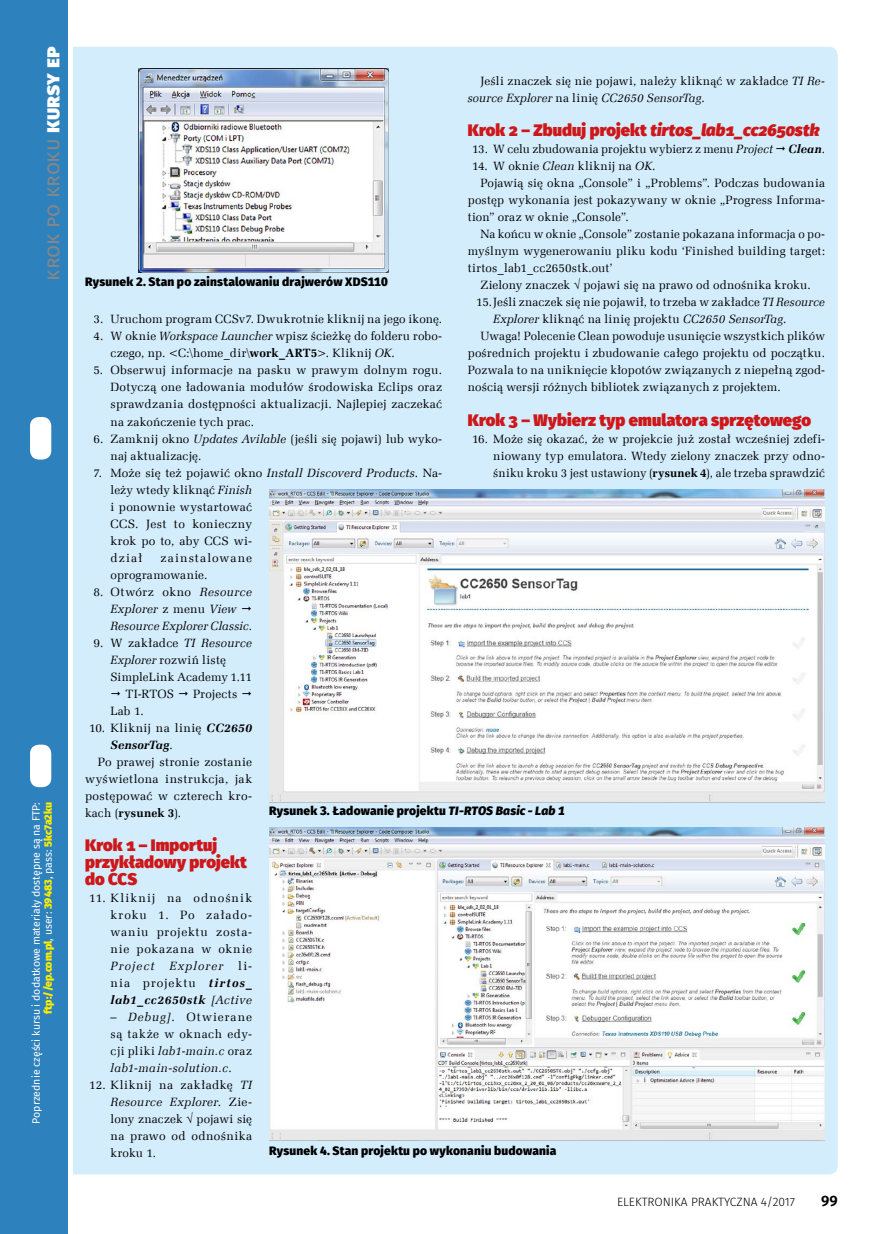
<style>
.page{position:relative;width:893px;height:1234px;background:#fff}
.page>*{position:absolute;margin:0;border:0;box-sizing:border-box;transform-origin:0 0}
.t1{font:21px "Fira Sans";color:#878787}
.t2{font:900 16.5px/17px "Fira Sans";letter-spacing:.005em;color:#cd171a}
.t3{font:italic 900 16.5px "Fira Sans";color:#cd171a}
.t4{font:600 15px "Fira Sans";color:#000}
.t5{font:12px/17px "Zapf Ellipt EU";letter-spacing:.015em;color:#000;text-align:justify}
.t6{font:800 12px "Fira Sans";letter-spacing:.015em;color:#000}
.t7{font:italic 12px/17px "Zapf Ellipt EU";letter-spacing:.015em;color:#000}
.t8{font:italic 700 12px/17px "Zapf Ellipt EU";letter-spacing:.025em;color:#000;text-align:justify}
.t9{font:12px/17px "Zapf Ellipt EU";letter-spacing:.045em;color:#000}
.t10{font:300 12px "Fira Sans";color:#000}
.t11{font:12px "Zapf Ellipt EU";letter-spacing:.035em;color:#000}
.t12{font:12px "Zapf Ellipt EU";letter-spacing:.04em;color:#000}
.t13{font:700 12px "Zapf Ellipt EU";letter-spacing:.015em;color:#000}
.t14{font:italic 12px "Zapf Ellipt EU";letter-spacing:.085em;color:#000}
.t15{font:italic 12px "Zapf Ellipt EU";letter-spacing:.1em;color:#000}
.t16{font:10.5px/12px "Fira Sans";color:#fff;text-align:right}
.s1{font-weight:800;color:#fff}
.s2{font-weight:800;color:#ffed00}
.s3{font-style:italic}
.s4{font-style:normal}
.s5{font-weight:400;font-style:normal}
.s6{font-weight:700}
.s7{font-weight:700;font-style:italic}
.s8{font-weight:400}
</style>
<div class="page">
<div style="left:6px;top:47px;width:832px;height:1127px;background:#d4edfc;border-radius:9px"></div>
<div style="left:0;top:0;width:68px;height:1233px;background:#2d81bc"></div>
<div style="left:30px;top:417px;width:21px;height:42px;background:#fff;border-radius:9px"></div>
<div style="left:30px;top:744px;width:21px;height:43px;background:#fff;border-radius:9px"></div>
<hr style="left:68px;top:0;width:4px;height:1233px;background:#fff">
<img style="left:138px;top:68px;width:251px;height:204px">
<img style="left:269px;top:489px;width:556px;height:312px">
<img style="left:269px;top:827px;width:556px;height:313px">
<h1 class="t1" style="left:36px;top:280px;width:235px;rotate:-90deg">Krok po kroku <span class="s1">Kursy EP</span></h1>
<p class="t16" style="left:30px;top:1123px;width:323px;rotate:-90deg">Poprzednie części kursu i dodatkowe materiały dostępne są na FTP: <span class="s2">ftp://ep.com.pl</span>, user: <span class="s2">39483</span>, pass: <span class="s2">5kc7a2ku</span></p>
<p class="t5" style="left:468px;top:73px;width:359px;text-indent:13px">Jeśli znaczek się nie pojawi, należy kliknąć w zakładce <span class="s3">TI Re&shy;source Explorer</span> na linię <span class="s3">CC2650 SensorTag</span>.</p>
<h2 class="t3" style="left:468px;top:115px;width:353px"><span class="s4">Krok 2 – Zbuduj projekt</span> tirtos_lab1_cc2650stk</h2>
<p class="t5" style="left:472px;top:141px;width:302px">13. W celu zbudowania projektu wybierz z menu <span class="s3">Project</span></p>
<p class="t8" style="left:788px;top:141px;width:38px">Clean<span class="s5">.</span></p>
<p class="t5" style="left:472px;top:158px;width:185px">14. W oknie <span class="s3">Clean</span> kliknij na <span class="s3">OK</span>.</p>
<p class="t5" style="left:480px;top:175px;width:346px">Pojawią się okna „Console” i „Problems”. Podczas budowania</p>
<p class="t5" style="left:468px;top:192px;width:359px">postęp wykonania jest pokazywany w oknie „Progress Informa-</p>
<p class="t5" style="left:468px;top:209px;width:162px">tion” oraz w oknie „Console”.</p>
<p class="t5" style="left:480px;top:226px;width:346px">Na końcu w oknie „Console” zostanie pokazana informacja o po-</p>
<p class="t5" style="left:468px;top:243px;width:359px">myślnym wygenerowaniu pliku kodu ‘Finished building target:</p>
<p class="t5" style="left:468px;top:260px;width:146px">tirtos_lab1_cc2650stk.out’</p>
<p class="t5" style="left:480px;top:277px;width:332px">Zielony znaczek √ pojawi się na prawo od odnośnika kroku.</p>
<p class="t5" style="left:476px;top:294px;width:350px">15.Jeśli znaczek się nie pojawił, to trzeba w zakładce <span class="s3">TI Resource</span></p>
<p class="t7" style="left:493px;top:311px;width:295px">Explorer <span class="s4">kliknąć na linię projektu</span> CC2650 SensorTag<span class="s4">.</span></p>
<p class="t5" style="left:480px;top:328px;width:346px">Uwaga! Polecenie Clean powoduje usunięcie wszystkich plików</p>
<p class="t5" style="left:468px;top:345px;width:359px">pośrednich projektu i zbudowanie całego projektu od początku.</p>
<p class="t5" style="left:468px;top:362px;width:359px">Pozwala to na uniknięcie kłopotów związanych z niepełną zgod-</p>
<p class="t5" style="left:468px;top:379px;width:315px">nością wersji różnych bibliotek związanych z projektem.</p>
<h2 class="t2" style="left:468px;top:409px;width:345px">Krok 3 – Wybierz typ emulatora sprzętowego</h2>
<p class="t5" style="left:493px;top:430px;width:333px;text-indent:-21px">16. Może się okazać, że w projekcie już został wcześniej zdefi&shy;niowany typ emulatora. Wtedy zielony znaczek przy odno&shy;śniku kroku 3 jest ustawiony (<span class="s6">rysunek 4</span>), ale trzeba sprawdzić</p>
<p class="t6" style="left:85px;top:271px;width:304px">Rysunek 2. Stan po zainstalowaniu drajwerów XDS110</p>
<p class="t5" style="left:94px;top:311px;width:350px">3. Uruchom program CCSv7. Dwukrotnie kliknij na jego ikonę.</p>
<p class="t5" style="left:111px;top:328px;width:333px;text-indent:-17px">4. W oknie <span class="s3">Workspace Launcher</span> wpisz ścieżkę do folderu robo&shy;czego, np. &lt;C:\home_dir\<span class="s6">work_ART5</span>&gt;. Kliknij <span class="s3">OK</span>.</p>
<p class="t5" style="left:111px;top:362px;width:333px;text-indent:-17px">5. Obserwuj informacje na pasku w prawym dolnym rogu.<br>Dotyczą one ładowania modułów środowiska Eclips oraz sprawdzania dostępności aktualizacji. Najlepiej zaczekać na zakończenie tych prac.</p>
<p class="t5" style="left:111px;top:430px;width:333px;text-indent:-17px">6. Zamknij okno <span class="s3">Updates Avilable</span> (jeśli się pojawi) lub wyko&shy;naj aktualizację.</p>
<p class="t5" style="left:111px;top:464px;width:333px;text-align:left;text-indent:-17px">7. Może się też pojawić okno <span class="s3">Install Discoverd Products</span>. Na&shy;leży wtedy kliknąć <span class="s3">Finish<br></span>i ponownie wystartować<br>CCS. Jest to konieczny<br>krok po to, aby CCS wi-<br>dział</p>
<p class="t9" style="left:111px;top:549px;width:143px;text-indent:50px">zainstalowane oprogramowanie.</p>
<p class="t7" style="left:111px;top:583px;width:143px;text-indent:-17px"><span class="s4">8. Otwórz okno</span> Resource<br>Explorer <span class="s4">z menu</span> View<br>Resource Explorer Classic<span class="s4">.</span></p>
<p class="t5" style="left:94px;top:634px;width:160px">9. W zakładce <span class="s3">TI Resource</span></p>
<p class="t5" style="left:111px;top:651px;width:117px"><span class="s3">Explorer</span> rozwiń listę</p>
<p class="t5" style="left:111px;top:668px;width:143px">SimpleLink Academy 1.11</p>
<p class="t5" style="left:125px;top:685px;width:50px">TI-RTOS</p>
<p class="t5" style="left:193px;top:685px;width:46px">Projects</p>
<p class="t5" style="left:111px;top:702px;width:35px">Lab 1.</p>
<p class="t12" style="left:89px;top:720px;width:164px">10. Kliknij na linię <span class="s7">CC2650</span></p>
<p class="t8" style="left:111px;top:736px;width:64px">SensorTag<span class="s5">.</span></p>
<p class="t5" style="left:98px;top:753px;width:156px">Po prawej stronie zostanie</p>
<p class="t11" style="left:85px;top:771px;width:169px">wyświetlona instrukcja, jak</p>
<p class="t5" style="left:85px;top:787px;width:169px">postępować w czterech kro-</p>
<p class="t13" style="left:85px;top:805px;width:98px"><span class="s8">kach (</span>rysunek 3<span class="s8">).</span></p>
<h2 class="t2" style="left:85px;top:834px;width:163px">Krok 1 – Importuj przykładowy projekt do CCS</h2>
<p class="t5" style="left:111px;top:889px;width:143px;text-indent:-21px">11. Kliknij na odnośnik kroku 1. Po załado&shy;waniu projektu zosta&shy;nie pokazana w oknie</p>
<p class="t15" style="left:111px;top:958px;width:45px">Project</p>
<p class="t14" style="left:170px;top:958px;width:55px">Explorer</p>
<p class="t6" style="left:269px;top:800px;width:297px">Rysunek 3. Ładowanie projektu <span class="s3">TI-RTOS Basic - Lab 1</span></p>
<p class="t8" style="left:111px;top:957px;width:143px;text-indent:128px"><span class="s5">li&shy;nia projektu</span> tirtos_ lab1_cc2650stk <span class="s8">[Active</span></p>
<p class="t5" style="left:111px;top:1008px;width:143px"><span class="s3">– Debug]</span>. Otwierane są także w oknach edy&shy;cji pliki <span class="s3">lab1-main.c</span> oraz <span class="s3">lab1-main-solution.c</span>.</p>
<p class="t5" style="left:111px;top:1076px;width:143px;text-indent:-21px">12. Kliknij na zakładkę <span class="s3">TI Resource Explorer</span>. Zie&shy;lony znaczek √ pojawi się na prawo od odnośnika kroku 1.</p>
<p class="t6" style="left:269px;top:1139px;width:289px">Rysunek 4. Stan projektu po wykonaniu budowania</p>
<p class="t10" style="left:617px;top:1193px;width:180px">ELEKTRONIKA PRAKTYCZNA 4/2017</p>
<p class="t4" style="left:821px;top:1188px;width:18px">99</p>
</div>
